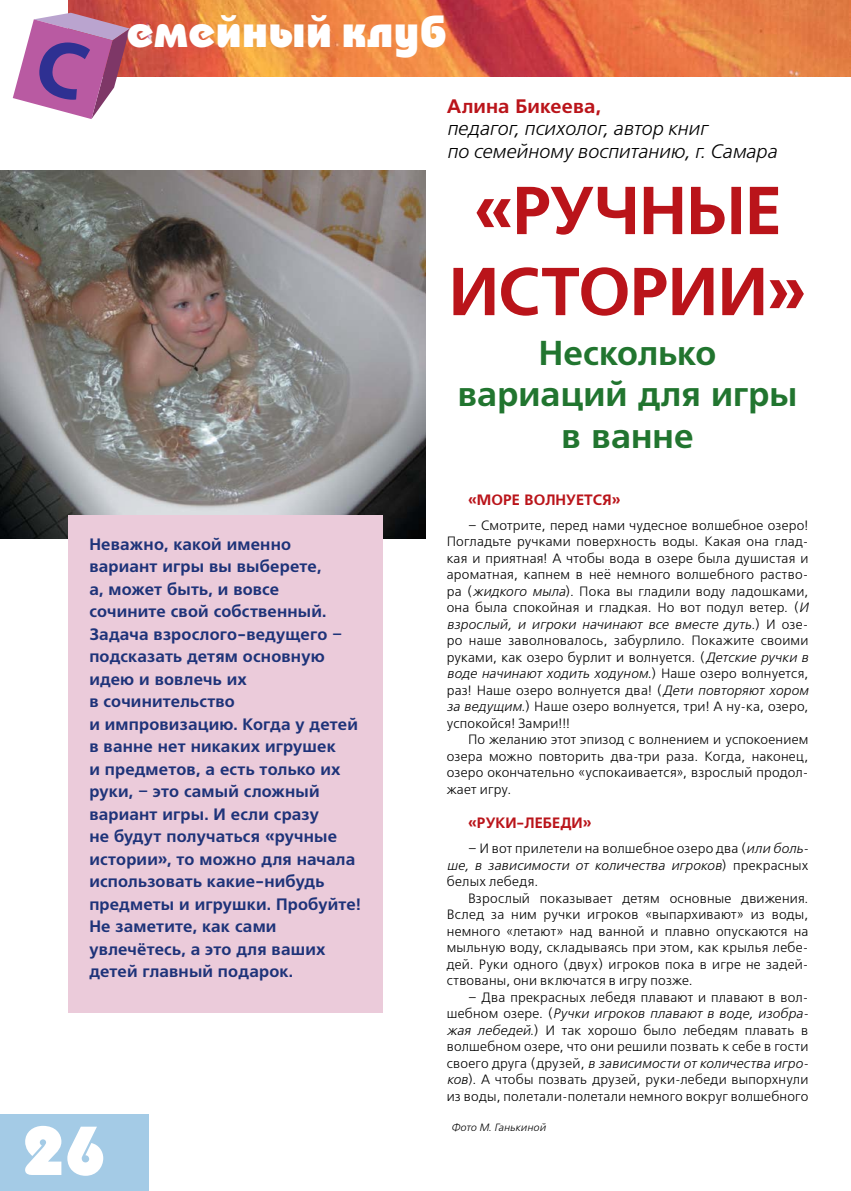
<style>
.page{position:relative;width:851px;height:1191px;background:#fff}
.page>*{position:absolute;margin:0;border:0;box-sizing:border-box;transform-origin:0 0}
.t1{font:800 69px "Bauhaus C";color:#fff}
.t2{font:700 67.5px/81px "Free Set C";letter-spacing:-.01em;color:#ba141a;text-align:center}
.t3{font:800 45px "Bauhaus C";letter-spacing:.02em;color:#fff}
.t4{font:700 34.5px/41.4px "Free Set C";color:#21752f;text-align:center}
.t5{font:italic 19.5px/22.5px "Free Set C";color:#000}
.t6{font:700 19.5px "Free Set C";letter-spacing:.005em;color:#ba141a}
.t7{font:700 16.5px/22.5px "Free Set C";letter-spacing:.01em;color:#1e3379}
.t8{font:700 15px "Free Set C";color:#ba141a}
.t9{font:13.5px/16.5px "Free Set C";letter-spacing:.015em;color:#000;text-align:justify}
.t10{font:italic 10.5px "Free Set C";letter-spacing:.02em;color:#000}
.s1{font-style:italic}
</style>
<div class="page">
<div style="left:0;top:1114px;width:149px;height:77px;background:#a4cbe6"></div>
<img style="left:68px;top:0;width:782px;height:77px">
<svg style="left:13px;top:13px;width:117px;height:106px"></svg>
<img style="left:0;top:170px;width:425px;height:368px">
<div style="left:68px;top:514px;width:315px;height:498px;background:#ebcbda"></div>
<h3 class="t3" style="left:126px;top:4px;width:322px">емейный клуб</h3>
<p class="t7" style="left:89px;top:533px;width:273px">Неважно, какой именно вариант игры вы выберете,<br>а, может быть, и вовсе<br>сочините свой собственный.<br>Задача взрослого-ведущего – подсказать детям основную идею и вовлечь их<br>в сочинительство<br>и импровизацию. Когда у детей в ванне нет никаких игрушек<br>и предметов, а есть только их руки, – это самый сложный вариант игры. И если сразу<br>не будут получаться «ручные истории», то можно для начала использовать какие-нибудь предметы и игрушки. Пробуйте!<br>Не заметите, как сами увлечётесь, а это для ваших детей главный подарок.</p>
<h1 class="t1" style="left:21px;top:1109px;width:87px">26</h1>
<h3 class="t6" style="left:446px;top:95px;width:156px">Алина Бикеева,</h3>
<h3 class="t5" style="left:446px;top:118px;width:331px">педагог, психолог, автор книг<br>по семейному воспитанию, г. Самара</h3>
<h2 class="t2" style="left:448px;top:173px;width:359px">«РУЧНЫЕ<br>ИСТОРИИ»</h2>
<h3 class="t4" style="left:457px;top:333px;width:341px">Несколько вариаций для игры в ванне</h3>
<p class="t8" style="left:468px;top:491px;width:154px">«МОРЕ ВОЛНУЕТСЯ»</p>
<p class="t9" style="left:446px;top:517px;width:363px;text-indent:21px">– Смотрите, перед нами чудесное волшебное озеро!<br>Погладьте ручками поверхность воды. Какая она глад&shy;кая и приятная! А чтобы вода в озере была душистая и ароматная, капнем в неё немного волшебного раство&shy;ра (<span class="s1">жидкого мыла</span>). Пока вы гладили воду ладошками, она была спокойная и гладкая. Но вот подул ветер. (<span class="s1">И взрослый, и игроки начинают все вместе дуть</span>.) И озе&shy;ро наше заволновалось, забурлило. Покажите своими руками, как озеро бурлит и волнуется. (<span class="s1">Детские ручки в воде начинают ходить ходуном</span>.) Наше озеро волнуется, раз! Наше озеро волнуется два! (<span class="s1">Дети повторяют хором за ведущим</span>.) Наше озеро волнуется, три! А ну-ка, озеро, успокойся! Замри!!!</p>
<p class="t9" style="left:446px;top:732px;width:363px;text-indent:21px">По желанию этот эпизод с волнением и успокоением озера можно повторить два-три раза. Когда, наконец, озеро окончательно «успокаивается», взрослый продол&shy;жает игру.</p>
<p class="t8" style="left:468px;top:814px;width:125px">«РУКИ-ЛЕБЕДИ»</p>
<p class="t9" style="left:446px;top:841px;width:363px;text-indent:21px">– И вот прилетели на волшебное озеро два (<span class="s1">или боль&shy;ше, в зависимости от количества игроков</span>) прекрасных белых лебедя.</p>
<p class="t9" style="left:446px;top:890px;width:363px;text-indent:21px">Взрослый показывает детям основные движения.<br>Вслед за ним ручки игроков «выпархивают» из воды, немного «летают» над ванной и плавно опускаются на мыльную воду, складываясь при этом, как крылья лебе&shy;дей. Руки одного (двух) игроков пока в игре не задей&shy;ствованы, они включатся в игру позже.</p>
<p class="t9" style="left:446px;top:989px;width:363px;text-indent:21px">– Два прекрасных лебедя плавают и плавают в вол&shy;шебном озере. (<span class="s1">Ручки игроков плавают в воде, изобра&shy;жая лебедей</span>.) И так хорошо было лебедям плавать в волшебном озере, что они решили позвать к себе в гости своего друга (друзей, <span class="s1">в зависимости от количества игро&shy;ков</span>). А чтобы позвать друзей, руки-лебеди выпорхнули из воды, полетали-полетали немного вокруг волшебного</p>
<p class="t10" style="left:451px;top:1121px;width:96px">Фото М. Ганькиной</p>
</div>
